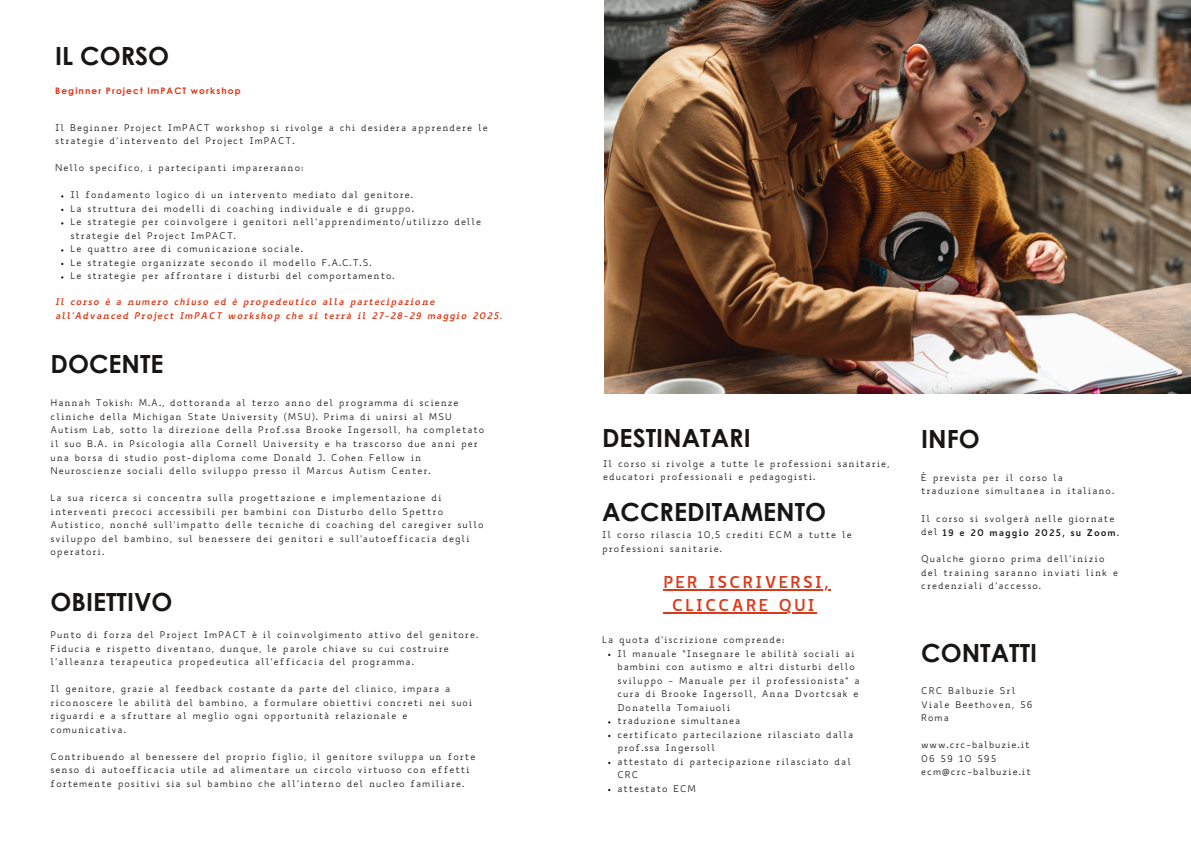
<style>
.page{position:relative;width:1191px;height:843px;background:#fff}
.page>*{position:absolute;margin:0;border:0;box-sizing:border-box;transform-origin:0 0}
.t1{font:700 25px "Century Gothic";color:#171615}
.t2{font:700 16px "Biancoenero";letter-spacing:.1em;color:#dd3818}
.t3{font:9px/13.5px "Biancoenero";letter-spacing:.105em;color:#171615}
.t4{font:italic 700 9px/13.5px "Biancoenero";letter-spacing:.105em;color:#dd3818}
.t5{font:700 9px "Century Gothic";letter-spacing:.12em;color:#dd3818}
.t6{font:700 9px "Biancoenero";letter-spacing:.105em;color:#171615}
</style>
<div class="page">
<hr style="left:663px;top:589px;width:167px;height:1px;background:#dd3818">
<hr style="left:671px;top:612px;width:145px;height:1px;background:#dd3818">
<img style="left:604px;top:0;width:586px;height:393px">
<h3 class="t1" style="left:55px;top:40px;width:115px">IL CORSO</h3>
<h1 class="t5" style="left:55px;top:85px;width:187px">Beginner Project ImPACT workshop</h1>
<p class="t3" style="left:55px;top:122px;width:434px">Il Beginner Project ImPACT workshop si rivolge a chi desidera apprendere le strategie d’intervento del Project ImPACT.</p>
<p class="t3" style="left:55px;top:162px;width:249px">Nello specifico, i partecipanti impareranno:</p>
<p class="t3" style="left:70px;top:189px;width:344px">Il fondamento logico di un intervento mediato dal genitore.</p>
<p class="t3" style="left:70px;top:203px;width:345px">La struttura dei modelli di coaching individuale e di gruppo.</p>
<p class="t3" style="left:70px;top:216px;width:412px">Le strategie per coinvolgere i genitori nell’apprendimento/utilizzo delle strategie del Project ImPACT.</p>
<p class="t3" style="left:70px;top:243px;width:234px">Le quattro aree di comunicazione sociale.</p>
<p class="t3" style="left:70px;top:257px;width:302px">Le strategie organizzate secondo il modello F.A.C.T.S.</p>
<p class="t3" style="left:70px;top:270px;width:325px">Le strategie per affrontare i disturbi del comportamento.</p>
<p class="t4" style="left:55px;top:296px;width:448px">Il corso è a numero chiuso ed è propedeutico alla partecipazione all'Advanced Project ImPACT workshop che si terrà il 27-28-29 maggio 2025.</p>
<p class="t1" style="left:51px;top:347px;width:114px">DOCENTE</p>
<h3 class="t3" style="left:51px;top:397px;width:435px">Hannah Tokish: M.A., dottoranda al terzo anno del programma di scienze cliniche della Michigan State University (MSU). Prima di unirsi al MSU Autism Lab, sotto la direzione della Prof.ssa Brooke Ingersoll, ha completato il suo B.A. in Psicologia alla Cornell University e ha trascorso due anni per una borsa di studio post-diploma come Donald J. Cohen Fellow in Neuroscienze sociali dello sviluppo presso il Marcus Autism Center.</h3>
<h1 class="t3" style="left:51px;top:492px;width:434px">La sua ricerca si concentra sulla progettazione e implementazione di interventi precoci accessibili per bambini con Disturbo dello Spettro Autistico, nonché sull'impatto delle tecniche di coaching del caregiver sullo sviluppo del bambino, sul benessere dei genitori e sull'autoefficacia degli operatori.</h1>
<h3 class="t1" style="left:51px;top:585px;width:123px">OBIETTIVO</h3>
<h1 class="t3" style="left:51px;top:629px;width:429px">Punto di forza del Project ImPACT è il coinvolgimento attivo del genitore.<br>Fiducia e rispetto diventano, dunque, le parole chiave su cui costruire l’alleanza terapeutica propedeutica all’efficacia del programma.</h1>
<p class="t3" style="left:51px;top:683px;width:423px">Il genitore, grazie al feedback costante da parte del clinico, impara a riconoscere le abilità del bambino, a formulare obiettivi concreti nei suoi riguardi e a sfruttare al meglio ogni opportunità relazionale e comunicativa.</p>
<p class="t3" style="left:51px;top:750px;width:426px">Contribuendo al benessere del proprio figlio, il genitore sviluppa un forte senso di autoefficacia utile ad alimentare un circolo virtuoso con effetti fortemente positivi sia sul bambino che all’interno del nucleo familiare.</p>
<h1 class="t1" style="left:602px;top:422px;width:150px">DESTINATARI</h1>
<p class="t3" style="left:603px;top:458px;width:288px">Il corso si rivolge a tutte le professioni sanitarie, educatori professionali e pedagogisti.</p>
<p class="t1" style="left:602px;top:495px;width:225px">ACCREDITAMENTO</p>
<h2 class="t3" style="left:602px;top:529px;width:251px">Il corso rilascia 10,5 crediti ECM a tutte le professioni sanitarie.</h2>
<h1 class="t2" style="left:663px;top:575px;width:167px">PER ISCRIVERSI,</h1>
<p class="t2" style="left:671px;top:598px;width:144px">CLICCARE QUI</p>
<p class="t3" style="left:602px;top:634px;width:184px">La quota d'iscrizione comprende:</p>
<p class="t3" style="left:617px;top:647px;width:244px">Il manuale “Insegnare le abilità sociali ai bambini con autismo e altri disturbi dello sviluppo - Manuale per il professionista” a cura di Brooke Ingersoll, Anna Dvortcsak e Donatella Tomaiuoli</p>
<p class="t3" style="left:617px;top:715px;width:124px">traduzione simultanea</p>
<p class="t3" style="left:617px;top:728px;width:237px">certificato partecilazione rilasciato dalla prof.ssa Ingersoll</p>
<p class="t3" style="left:617px;top:755px;width:235px">attestato di partecipazione rilasciato dal<br>CRC</p>
<p class="t3" style="left:617px;top:782px;width:80px">attestato ECM</p>
<p class="t1" style="left:921px;top:422px;width:60px">INFO</p>
<p class="t3" style="left:921px;top:472px;width:194px">È prevista per il corso la traduzione simultanea in italiano.</p>
<p class="t3" style="left:921px;top:512px;width:195px">Il corso si svolgerà nelle giornate del</p>
<h1 class="t3" style="left:921px;top:553px;width:198px">Qualche giorno prima dell’inizio del training saranno inviati link e credenziali d’accesso.</h1>
<p class="t6" style="left:942px;top:529px;width:178px">19 e 20 maggio 2025, su Zoom.</p>
<h1 class="t1" style="left:921px;top:637px;width:117px">CONTATTI</h1>
<p class="t3" style="left:921px;top:685px;width:113px">CRC Balbuzie Srl<br>Viale Beethoven, 56<br>Roma</p>
<p class="t3" style="left:921px;top:739px;width:111px">www.crc-balbuzie.it<br>06 59 10 595 ecm@crc-balbuzie.it</p>
</div>
